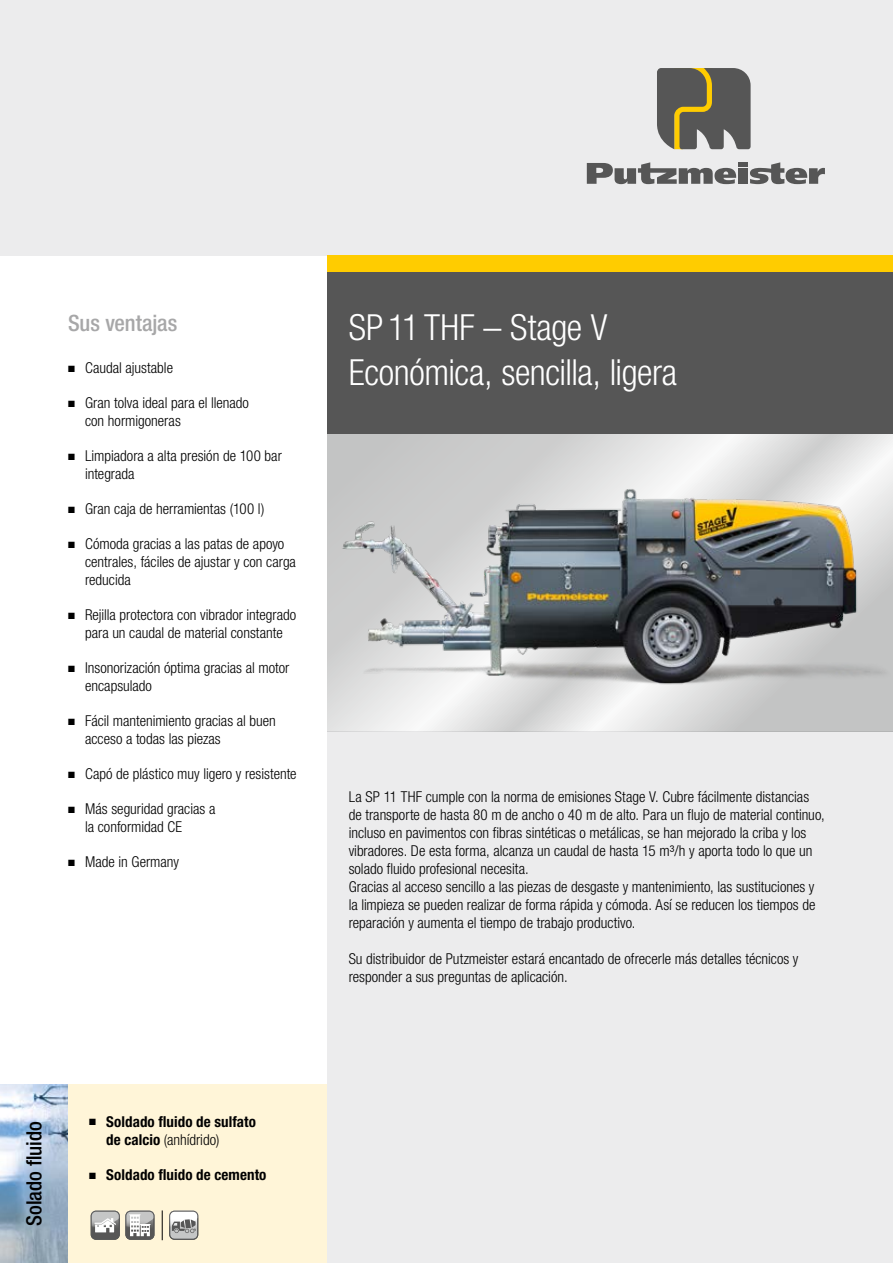
<style>
.page{position:relative;width:893px;height:1263px;background:#fff}
.page>*{position:absolute;margin:0;border:0;box-sizing:border-box;transform-origin:0 0}
.t1{font:300 condensed 36px/45px "Helvetica Neue LT Pro";letter-spacing:-.01em;color:#fff}
.t2{font:500 condensed 22.5px "Helvetica Neue LT Pro";letter-spacing:-.005em;color:#a7a7a8}
.t3{font:500 condensed 21px "Helvetica Neue LT Pro";letter-spacing:-.005em;color:#000}
.t4{font:300 condensed 15px/18px "Helvetica Neue LT Pro";color:#000}
.t5{font:700 condensed 15px/18px "Helvetica Neue LT Pro";letter-spacing:.005em;color:#000}
.s1{font-weight:300}
</style>
<div class="page">
<div style="left:68px;top:1084px;width:259px;height:179px;background:#fff5d8"></div>
<div style="left:327px;top:731px;width:566px;height:532px;background:#ececed"></div>
<img style="left:327px;top:434px;width:566px;height:297px">
<div style="left:0;top:0;width:893px;height:255px;background:#ececed"></div>
<svg style="left:657px;top:68px;width:94px;height:81px;background:#6e6a5a"></svg>
<div style="left:738px;top:168px;width:9px;height:16px;background:#565656"></div>
<svg style="left:750px;top:162px;width:75px;height:22px"></svg>
<svg style="left:587px;top:162px;width:149px;height:22px"></svg>
<div style="left:738px;top:162px;width:9px;height:5px;background:#565656"></div>
<div style="left:327px;top:255px;width:566px;height:17px;background:#fc0"></div>
<img style="left:0;top:1084px;width:68px;height:179px">
<svg style="left:91px;top:1211px;width:63px;height:29px;background:#aeadaa"></svg>
<hr style="left:162px;top:1210px;width:1px;height:30px;background:#000">
<svg style="left:169px;top:1211px;width:29px;height:29px"></svg>
<div style="left:327px;top:272px;width:566px;height:162px;background:#565656"></div>
<h2 class="t2" style="left:68px;top:309px;width:111px">Sus ventajas</h2>
<p class="t4" style="left:68px;top:359px;width:107px">■ Caudal ajustable</p>
<p class="t4" style="left:85px;top:394px;width:165px;text-indent:-17px">■ Gran tolva ideal para el llenado con hormigoneras</p>
<p class="t4" style="left:85px;top:447px;width:198px;text-indent:-17px">■ Limpiadora a alta presión de 100 bar integrada</p>
<p class="t4" style="left:68px;top:500px;width:198px">■ Gran caja de herramientas (100 l)</p>
<p class="t4" style="left:85px;top:535px;width:212px;text-indent:-17px">■ Cómoda gracias a las patas de apoyo centrales, fáciles de ajustar y con carga reducida</p>
<p class="t4" style="left:68px;top:606px;width:230px;text-align:center">■ Rejilla protectora con vibrador integrado para un caudal de material constante</p>
<p class="t4" style="left:85px;top:659px;width:206px;text-indent:-17px">■ Insonorización óptima gracias al motor encapsulado</p>
<p class="t4" style="left:85px;top:712px;width:192px;text-indent:-17px">■ Fácil mantenimiento gracias al buen acceso a todas las piezas</p>
<p class="t4" style="left:68px;top:765px;width:230px">■ Capó de plástico muy ligero y resistente</p>
<p class="t4" style="left:85px;top:800px;width:132px;text-indent:-17px">■ Más seguridad gracias a la conformidad CE</p>
<p class="t4" style="left:68px;top:853px;width:113px">■ Made in Germany</p>
<h1 class="t1" style="left:349px;top:305px;width:330px">SP 11 THF – Stage V<br>Económica, sencilla, ligera</h1>
<p class="t4" style="left:349px;top:787px;width:478px">La SP 11 THF cumple con la norma de emisiones Stage V. Cubre fácilmente distancias de transporte de hasta 80 m de ancho o 40 m de alto. Para un flujo de material continuo, incluso en pavimentos con fibras sintéticas o metálicas, se han mejorado la criba y los vibradores. De esta forma, alcanza un caudal de hasta 15 m³/h y aporta todo lo que un solado fluido profesional necesita.<br>Gracias al acceso sencillo a las piezas de desgaste y mantenimiento, las sustituciones y la limpieza se pueden realizar de forma rápida y cómoda. Así se reducen los tiempos de reparación y aumenta el tiempo de trabajo productivo.</p>
<p class="t4" style="left:349px;top:949px;width:451px">Su distribuidor de Putzmeister estará encantado de ofrecerle más detalles técnicos y responder a sus preguntas de aplicación.</p>
<h3 class="t3" style="left:22px;top:1226px;width:106px;rotate:-90deg">Solado fluido</h3>
<p class="t5" style="left:106px;top:1112px;width:151px;text-indent:-17px">■ Soldado fluido de sulfato de calcio <span class="s1">(anhídrido)</span></p>
<p class="t5" style="left:89px;top:1165px;width:179px">■ Soldado fluido de cemento</p>
</div>
